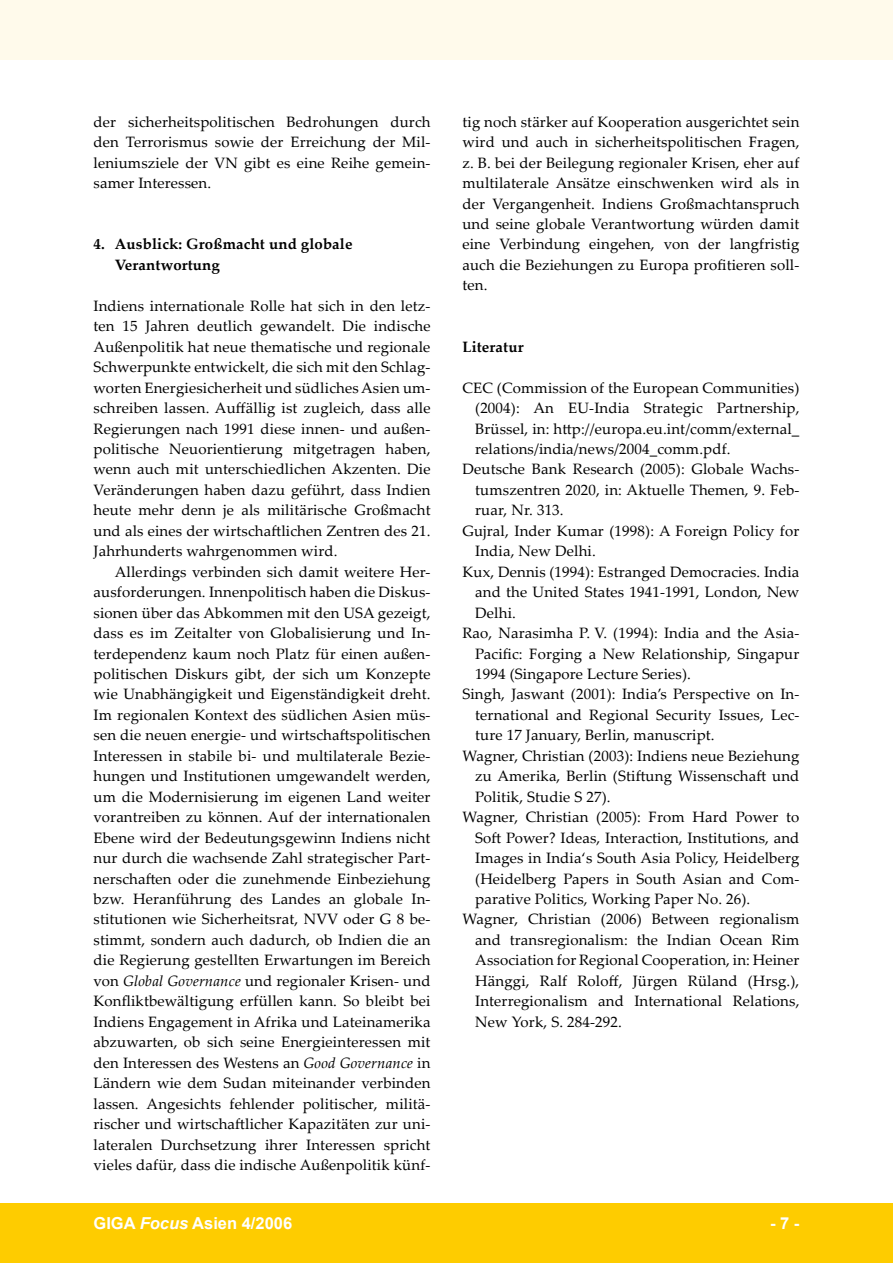
<style>
.page{position:relative;width:893px;height:1263px;background:#fff}
.page>*{position:absolute;margin:0;border:0;box-sizing:border-box;transform-origin:0 0}
.t1{font:700 16.5px "Arial";color:#fff}
.t2{font:15px/20.4px "Palatino Linotype";letter-spacing:.01em;color:#000;text-align:justify}
.t3{font:700 15px/20.4px "Palatino Linotype";letter-spacing:.01em;color:#000}
.s1{font-style:italic}
</style>
<div class="page">
<div style="left:0;top:1203px;width:893px;height:60px;background:#fecc00"></div>
<div style="left:0;top:0;width:893px;height:60px;background:#fffaeb"></div>
<p class="t2" style="left:94px;top:111px;width:338px">der sicherheitspolitischen Bedrohungen durch den Terrorismus sowie der Erreichung der Mil&shy;leniumsziele der VN gibt es eine Reihe gemein&shy;samer Interessen.</p>
<p class="t3" style="left:115px;top:234px;width:239px;text-indent:-21px">4. Ausblick: Großmacht und globale<br>Verantwortung</p>
<p class="t2" style="left:94px;top:295px;width:338px">Indiens internationale Rolle hat sich in den letz&shy;ten 15 Jahren deutlich gewandelt. Die indische Außenpolitik hat neue thematische und regionale Schwerpunkte entwickelt, die sich mit den Schlag&shy;worten Energiesicherheit und südliches Asien um&shy;schreiben lassen. Auffällig ist zugleich, dass alle Regierungen nach 1991 diese innen- und außen&shy;politische Neuorientierung mitgetragen haben, wenn auch mit unterschiedlichen Akzenten. Die Veränderungen haben dazu geführt, dass Indien heute mehr denn je als militärische Großmacht und als eines der wirtschaftlichen Zentren des 21.<br>Jahrhunderts wahrgenommen wird.</p>
<p class="t2" style="left:94px;top:561px;width:339px;text-indent:21px">Allerdings verbinden sich damit weitere Her&shy;ausforderungen. Innenpolitisch haben die Diskus&shy;sionen über das Abkommen mit den USA gezeigt, dass es im Zeitalter von Globalisierung und In&shy;terdependenz kaum noch Platz für einen außen&shy;politischen Diskurs gibt, der sich um Konzepte wie Unabhängigkeit und Eigenständigkeit dreht.<br>Im regionalen Kontext des südlichen Asien müs&shy;sen die neuen energie- und wirtschaftspolitischen Interessen in stabile bi- und multilaterale Bezie&shy;hungen und Institutionen umgewandelt werden, um die Modernisierung im eigenen Land weiter vorantreiben zu können. Auf der internationalen Ebene wird der Bedeutungsgewinn Indiens nicht nur durch die wachsende Zahl strategischer Part&shy;nerschaften oder die zunehmende Einbeziehung bzw. Heranführung des Landes an globale In&shy;stitutionen wie Sicherheitsrat, NVV oder G 8 be&shy;stimmt, sondern auch dadurch, ob Indien die an die Regierung gestellten Erwartungen im Bereich von <span class="s1">Global Governance</span> und regionaler Krisen- und Konfliktbewältigung erfüllen kann. So bleibt bei Indiens Engagement in Afrika und Lateinamerika abzuwarten, ob sich seine Energieinteressen mit den Interessen des Westens an <span class="s1">Good Governance</span> in Ländern wie dem Sudan miteinander verbinden lassen. Angesichts fehlender politischer, militä&shy;rischer und wirtschaftlicher Kapazitäten zur uni&shy;lateralen Durchsetzung ihrer Interessen spricht vieles dafür, dass die indische Außenpolitik künf-</p>
<p class="t2" style="left:462px;top:111px;width:338px">tig noch stärker auf Kooperation ausgerichtet sein wird und auch in sicherheitspolitischen Fragen, z. B. bei der Beilegung regionaler Krisen, eher auf multilaterale Ansätze einschwenken wird als in der Vergangenheit. Indiens Großmachtanspruch und seine globale Verantwortung würden damit eine Verbindung eingehen, von der langfristig auch die Beziehungen zu Europa profitieren soll&shy;ten.</p>
<p class="t3" style="left:462px;top:336px;width:63px">Literatur</p>
<p class="t2" style="left:462px;top:377px;width:338px">CEC (Commission of the European Communities)</p>
<p class="t2" style="left:475px;top:397px;width:326px">(2004): An EU-India Strategic Partnership,</p>
<p class="t2" style="left:475px;top:418px;width:326px">Brüssel, in: http://europa.eu.int/comm/external_</p>
<p class="t2" style="left:475px;top:438px;width:257px">relations/india/news/2004_comm.pdf.</p>
<p class="t2" style="left:462px;top:459px;width:338px">Deutsche Bank Research (2005): Globale Wachs-</p>
<p class="t2" style="left:475px;top:479px;width:325px">tumszentren 2020, in: Aktuelle Themen, 9. Feb-</p>
<p class="t2" style="left:475px;top:499px;width:90px">ruar, Nr. 313.</p>
<p class="t2" style="left:462px;top:520px;width:338px">Gujral, Inder Kumar (1998): A Foreign Policy for</p>
<p class="t2" style="left:475px;top:540px;width:122px">India, New Delhi.</p>
<p class="t2" style="left:462px;top:561px;width:339px">Kux, Dennis (1994): Estranged Democracies. India</p>
<p class="t2" style="left:475px;top:581px;width:326px">and the United States 1941-1991, London, New</p>
<p class="t2" style="left:475px;top:602px;width:42px">Delhi.</p>
<p class="t2" style="left:462px;top:622px;width:338px">Rao, Narasimha P. V. (1994): India and the Asia-</p>
<p class="t2" style="left:475px;top:643px;width:326px">Pacific: Forging a New Relationship, Singapur</p>
<p class="t2" style="left:475px;top:663px;width:217px">1994 (Singapore Lecture Series).</p>
<p class="t2" style="left:462px;top:684px;width:338px">Singh, Jaswant (2001): India’s Perspective on In-</p>
<p class="t2" style="left:475px;top:704px;width:325px">ternational and Regional Security Issues, Lec-</p>
<p class="t2" style="left:475px;top:724px;width:241px">ture 17 January, Berlin, manuscript.</p>
<p class="t2" style="left:462px;top:745px;width:338px">Wagner, Christian (2003): Indiens neue Beziehung</p>
<p class="t2" style="left:475px;top:765px;width:326px">zu Amerika, Berlin (Stiftung Wissenschaft und</p>
<p class="t2" style="left:475px;top:786px;width:137px">Politik, Studie S 27).</p>
<p class="t2" style="left:462px;top:806px;width:338px">Wagner, Christian (2005): From Hard Power to</p>
<p class="t2" style="left:475px;top:827px;width:326px">Soft Power? Ideas, Interaction, Institutions, and</p>
<p class="t2" style="left:475px;top:847px;width:326px">Images in India‘s South Asia Policy, Heidelberg</p>
<p class="t2" style="left:475px;top:868px;width:325px">(Heidelberg Papers in South Asian and Com-</p>
<p class="t2" style="left:475px;top:888px;width:277px">parative Politics, Working Paper No. 26).</p>
<p class="t2" style="left:462px;top:908px;width:338px">Wagner, Christian (2006) Between regionalism</p>
<p class="t2" style="left:475px;top:929px;width:326px">and transregionalism: the Indian Ocean Rim</p>
<p class="t2" style="left:475px;top:949px;width:326px">Association for Regional Cooperation, in: Heiner</p>
<p class="t2" style="left:475px;top:970px;width:326px">Hänggi, Ralf Roloff, Jürgen Rüland (Hrsg.),</p>
<p class="t2" style="left:475px;top:990px;width:326px">Interregionalism and International Relations,</p>
<p class="t2" style="left:475px;top:1011px;width:148px">New York, S. 284-292.</p>
<p class="t1" style="left:94px;top:1212px;width:200px">GIGA <span class="s1">Focus</span> Asien 4/2006</p>
<p class="t1" style="left:770px;top:1212px;width:31px">- -</p>
</div>
